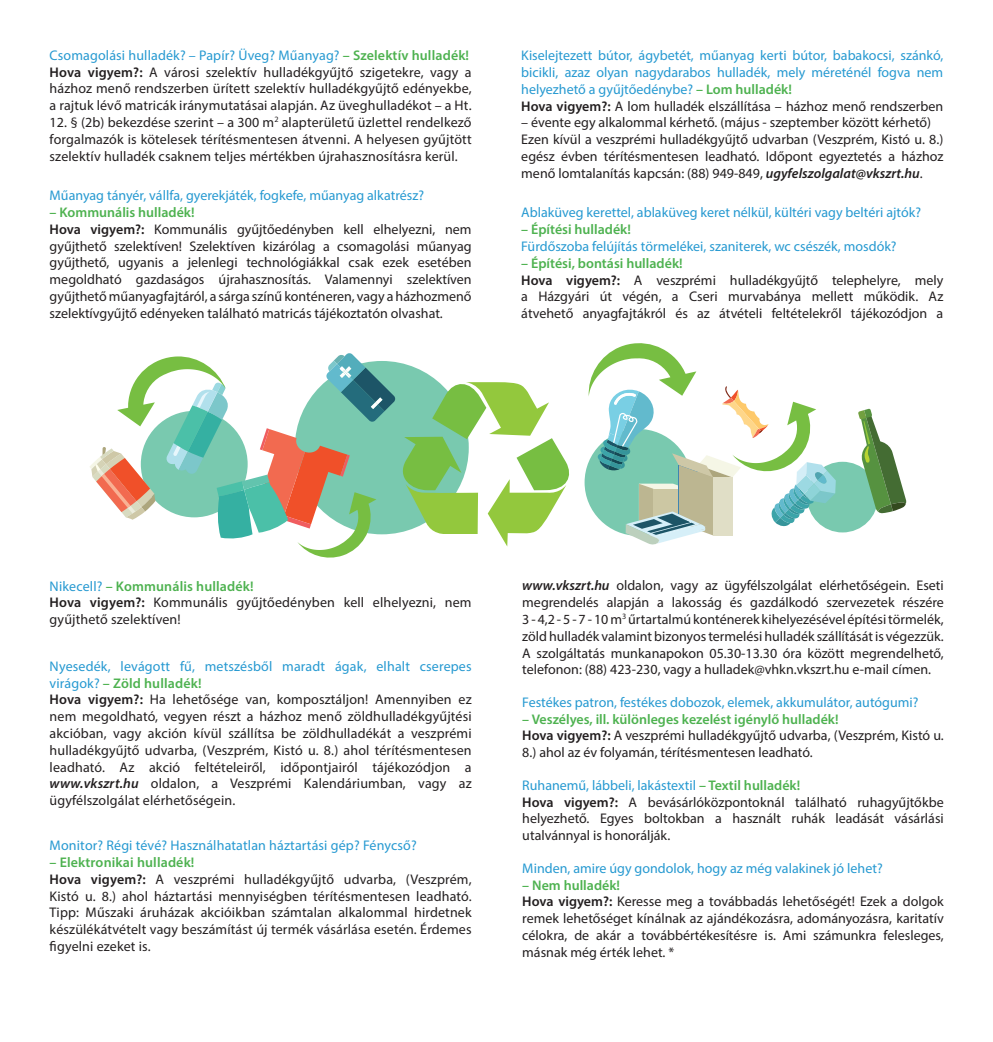
<style>
.page{position:relative;width:993px;height:1042px;background:#fff}
.page>*{position:absolute;margin:0;border:0;box-sizing:border-box;transform-origin:0 0}
.t1{font:14px/16.8px "Myriad Pro";color:#231f20}
.t2{font:14px/16.8px "Myriad Pro";color:#2699d1}
.t3{font:600 14px "Myriad Pro";color:#4eb250}
.s1{color:#2699d1}
.s2{font-weight:600;color:#4eb250}
.s3{font-weight:600}
.s4{font-weight:600;color:#231f20}
.s5{color:#231f20}
.s6{font-weight:600;font-style:italic}
</style>
<div class="page">
<div style="left:806px;top:462px;width:71px;height:70px;background:#79c9af;border-radius:50%"></div>
<svg style="left:857px;top:409px;width:48px;height:104px"></svg>
<svg style="left:90px;top:353px;width:479px;height:204px"></svg>
<svg style="left:587px;top:343px;width:248px;height:202px"></svg>
<p class="t1" style="left:50px;top:46px;width:423px"><span class="s1">Csomagolási hulladék? – Papír? Üveg? Műanyag?</span> <span class="s2">– Szelektív hulladék!<br></span><span class="s3">Hova vigyem?:</span> A városi szelektív hulladékgyűjtő szigetekre, vagy a házhoz menő rendszerben ürített szelektív hulladékgyűjtő edényekbe, a rajtuk lévő matricák iránymutatásai alapján. Az üveghulladékot – a Ht.</p>
<p class="t1" style="left:50px;top:114px;width:423px;text-align:justify">12. § (2b) bekezdése szerint – a 300 m<sup>2</sup> alapterületű üzlettel rendelkező forgalmazók is kötelesek térítésmentesen átvenni. A helyesen gyűjtött szelektív hulladék csaknem teljes mértékben újrahasznosításra kerül.</p>
<p class="t2" style="left:50px;top:187px;width:376px">Műanyag tányér, vállfa, gyerekjáték, fogkefe, műanyag alkatrész?</p>
<p class="t1" style="left:50px;top:204px;width:423px"><span class="s2">– Kommunális hulladék!<br></span><span class="s3">Hova vigyem?:</span> Kommunális gyűjtőedényben kell elhelyezni, nem gyűjthető szelektíven! Szelektíven kizárólag a csomagolási műanyag gyűjthető, ugyanis a jelenlegi technológiákkal csak ezek esetében megoldható gazdaságos újrahasznosítás. Valamennyi szelektíven gyűjthető műanyagfajtáról, a sárga színű konténeren, vagy a házhozmenő szelektívgyűjtő edényeken található matricás tájékoztatón olvashat.</p>
<p class="t2" style="left:521px;top:47px;width:423px">Kiselejtezett bútor, ágybetét, műanyag kerti bútor, babakocsi, szánkó, bicikli, azaz olyan nagydarabos hulladék, mely méreténél fogva nem helyezhető a gyűjtőedénybe? <span class="s2">– Lom hulladék!<br></span><span class="s4">Hova vigyem?:</span> <span class="s5">A lom hulladék elszállítása – házhoz menő rendszerben</span></p>
<p class="t1" style="left:521px;top:114px;width:423px">– évente egy alkalommal kérhető. (május - szeptember között kérhető)<br>Ezen kívül a veszprémi hulladékgyűjtő udvarban (Veszprém, Kistó u. 8.) egész évben térítésmentesen leadható. Időpont egyeztetés a házhoz menő lomtalanítás kapcsán: (88) 949-849, <span class="s6">ugyfelszolgalat@vkszrt.hu</span>.</p>
<p class="t2" style="left:521px;top:204px;width:401px">Ablaküveg kerettel, ablaküveg keret nélkül, kültéri vagy beltéri ajtók?</p>
<p class="t3" style="left:521px;top:220px;width:111px">– Építési hulladék!</p>
<p class="t2" style="left:521px;top:238px;width:376px">Fürdőszoba felújítás törmelékei, szaniterek, wc csészék, mosdók?</p>
<p class="t1" style="left:521px;top:254px;width:423px"><span class="s2">– Építési, bontási hulladék!<br></span><span class="s3">Hova vigyem?:</span> A veszprémi hulladékgyűjtő telephelyre, mely a Házgyári út végén, a Cseri murvabánya mellett működik. Az átvehető anyagfajtákról és az átvételi feltételekről tájékozódjon a</p>
<p class="t1" style="left:50px;top:577px;width:423px"><span class="s1">Nikecell?</span> <span class="s2">– Kommunális hulladék!<br></span><span class="s3">Hova vigyem?:</span> Kommunális gyűjtőedényben kell elhelyezni, nem gyűjthető szelektíven!</p>
<p class="t1" style="left:50px;top:657px;width:423px"><span class="s1">Nyesedék, levágott fű, metszésből maradt ágak, elhalt cserepes virágok?</span> <span class="s2">– Zöld hulladék!<br></span><span class="s3">Hova vigyem?:</span> Ha lehetősége van, komposztáljon! Amennyiben ez nem megoldható, vegyen részt a házhoz menő zöldhulladékgyűjtési akcióban, vagy akción kívül szállítsa be zöldhulladékát a veszprémi hulladékgyűjtő udvarba, (Veszprém, Kistó u. 8.) ahol térítésmentesen leadható. Az akció feltételeiről, időpontjairól tájékozódjon a <span class="s6">www.vkszrt.hu</span> oldalon, a Veszprémi Kalendáriumban, vagy az ügyfélszolgálat elérhetőségein.</p>
<p class="t2" style="left:50px;top:837px;width:368px">Monitor? Régi tévé? Használhatatlan háztartási gép? Fénycső?</p>
<p class="t1" style="left:50px;top:853px;width:423px"><span class="s2">– Elektronikai hulladék!<br></span><span class="s3">Hova vigyem?:</span> A veszprémi hulladékgyűjtő udvarba, (Veszprém, Kistó u. 8.) ahol háztartási mennyiségben térítésmentesen leadható.<br>Tipp: Műszaki áruházak akcióikban számtalan alkalommal hirdetnek készülékátvételt vagy beszámítást új termék vásárlása esetén. Érdemes figyelni ezeket is.</p>
<p class="t1" style="left:522px;top:577px;width:423px;text-align:justify"><span class="s6">www.vkszrt.hu</span> oldalon, vagy az ügyfélszolgálat elérhetőségein. Eseti megrendelés alapján a lakosság és gazdálkodó szervezetek részére 3 - 4,2 - 5 - 7 - 10 m<sup>3</sup> űrtartalmú konténerek kihelyezésével építési törmelék, zöld hulladék valamint bizonyos termelési hulladék szállítását is végezzük.<br>A szolgáltatás munkanapokon 05.30-13.30 óra között megrendelhető, telefonon: (88) 423-230, vagy a hulladek@vhkn.vkszrt.hu e-mail címen.</p>
<p class="t2" style="left:522px;top:693px;width:397px">Festékes patron, festékes dobozok, elemek, akkumulátor, autógumi?</p>
<p class="t1" style="left:522px;top:710px;width:423px"><span class="s2">– Veszélyes, ill. különleges kezelést igénylő hulladék!<br></span><span class="s3">Hova vigyem?:</span> A veszprémi hulladékgyűjtő udvarba, (Veszprém, Kistó u.<br>8.) ahol az év folyamán, térítésmentesen leadható.</p>
<p class="t1" style="left:522px;top:776px;width:423px"><span class="s1">Ruhanemű, lábbeli, lakástextil</span> <span class="s2">– Textil hulladék!<br></span><span class="s3">Hova vigyem?:</span> A bevásárlóközpontoknál található ruhagyűjtőkbe helyezhető. Egyes boltokban a használt ruhák leadását vásárlási utalvánnyal is honorálják.</p>
<p class="t2" style="left:522px;top:859px;width:362px">Minden, amire úgy gondolok, hogy az még valakinek jó lehet?</p>
<p class="t1" style="left:522px;top:876px;width:423px"><span class="s2">– Nem hulladék!<br></span><span class="s3">Hova vigyem?:</span> Keresse meg a továbbadás lehetőségét! Ezek a dolgok remek lehetőséget kínálnak az ajándékozásra, adományozásra, karitatív célokra, de akár a továbbértékesítésre is. Ami számunkra felesleges, másnak még érték lehet. *</p>
</div>
